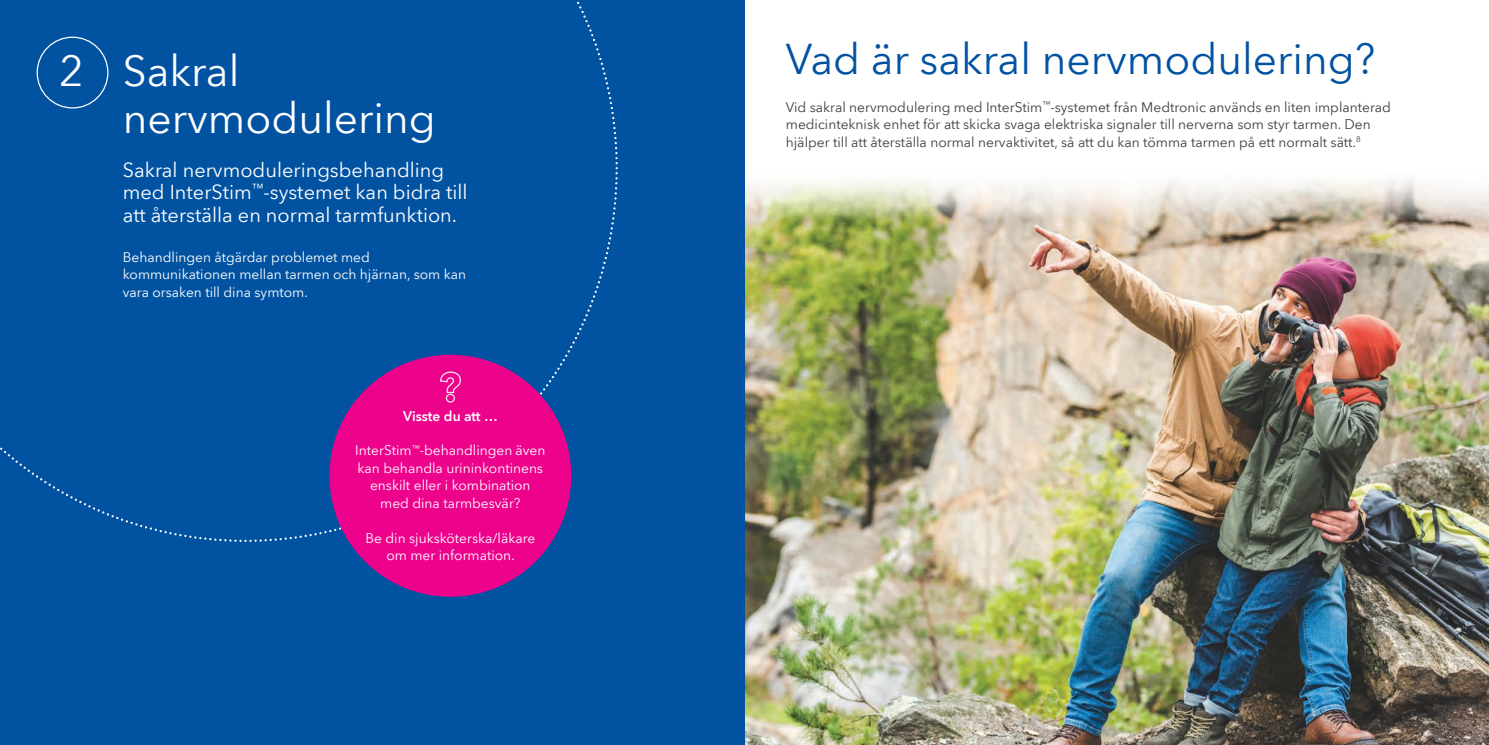
<style>
.page{position:relative;width:1489px;height:745px;background:#fff}
.page>*{position:absolute;margin:0;border:0;box-sizing:border-box;transform-origin:0 0}
.t1{font:42.5px "Avenir Next World";color:#0152a1}
.t2{font:42.5px/46.8px "Avenir Next World";color:#fff}
.t3{font:20px/22.5px "Avenir Next World";color:#fff}
.t4{font:13.75px/17.5px "Avenir Next World";color:#3e3e3f}
.t5{font:13.75px/17.5px "Avenir Next World";color:#fff;text-align:center}
.t6{font:600 13.75px "Avenir Next World";color:#fff}
</style>
<div class="page">
<img style="left:744px;top:168px;width:744px;height:576px">
<div style="left:0;top:0;width:744px;height:744px;background:#0152a1"></div>
<svg style="left:249px;top:168px;width:369px;height:375px"></svg>
<svg style="left:577px;top:1px;width:41px;height:164px"></svg>
<svg style="left:0;top:447px;width:245px;height:95px"></svg>
<svg style="left:36px;top:36px;width:73px;height:73px"></svg>
<div style="left:329px;top:354px;width:242px;height:242px;background:#ed028c;border-radius:50%"></div>
<svg style="left:439px;top:371px;width:22px;height:32px"></svg>
<div style="left:37px;top:37px;width:71px;height:71px;background:#0152a1;border-radius:50%"></div>
<div style="left:37px;top:37px;width:71px;height:71px;border:1px solid #fff;border-radius:50%"></div>
<h1 class="t2" style="left:123px;top:48px;width:314px;text-indent:-64px">2 Sakral nervmodulering</h1>
<h2 class="t3" style="left:123px;top:158px;width:346px">Sakral nervmoduleringsbehandling med InterStim<sup>™</sup>-systemet kan bidra till att återställa en normal tarmfunktion.</h2>
<p class="t5" style="left:123px;top:248px;width:345px;text-align:left">Behandlingen åtgärdar problemet med kommunikationen mellan tarmen och hjärnan, som kan vara orsaken till dina symtom.</p>
<p class="t6" style="left:403px;top:408px;width:96px">Visste du att …</p>
<p class="t5" style="left:355px;top:441px;width:192px">InterStim<sup>™</sup>-behandlingen även kan behandla urininkontinens enskilt eller i kombination med dina tarmbesvär?</p>
<p class="t5" style="left:365px;top:529px;width:171px">Be din sjuksköterska/läkare om mer information.</p>
<h1 class="t1" style="left:785px;top:25px;width:591px">Vad är sakral nervmodulering?</h1>
<p class="t4" style="left:785px;top:98px;width:606px">Vid sakral nervmodulering med InterStim<sup>™</sup>-systemet från Medtronic används en liten implanterad medicinteknisk enhet för att skicka svaga elektriska signaler till nerverna som styr tarmen. Den hjälper till att återställa normal nervaktivitet, så att du kan tömma tarmen på ett normalt sätt.<sup>8</sup></p>
</div>
